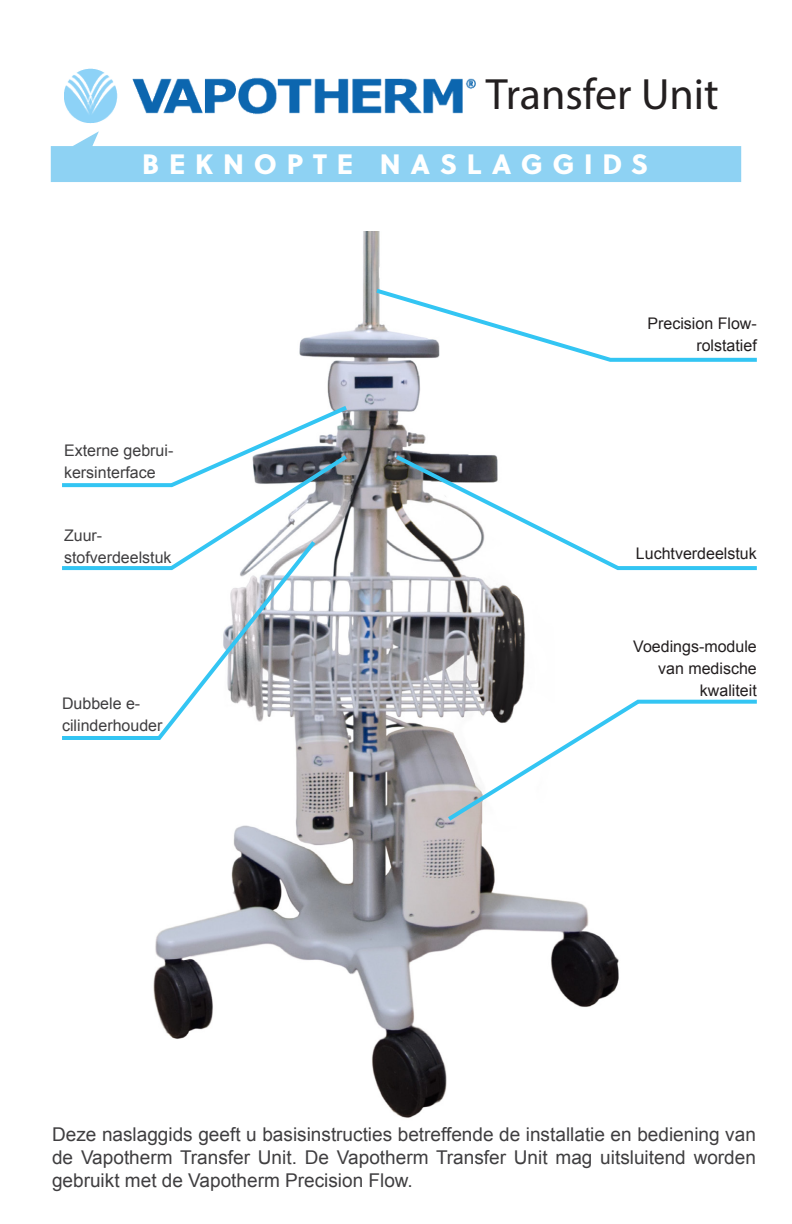
<style>
.page{position:relative;width:792px;height:1224px;background:#fff}
.page>*{position:absolute;margin:0;border:0;box-sizing:border-box;transform-origin:0 0}
.t1{font:44px "Myriad Pro";color:#231f20}
.t2{font:28px "Soleil Xb";letter-spacing:.35em;color:#fff}
.t3{font:19px/22.8px "Arial";color:#3f3e40;text-align:justify}
.t4{font:16px/22px "Arial";color:#231f20;text-align:right}
.t5{font:16px/22px "Arial";color:#3f3e40}
</style>
<div class="page">
<img style="left:153px;top:232px;width:466px;height:886px">
<svg style="left:372px;top:286px;width:385px;height:78px"></svg>
<svg style="left:392px;top:452px;width:365px;height:120px"></svg>
<svg style="left:444px;top:698px;width:313px;height:126px"></svg>
<svg style="left:62px;top:572px;width:257px;height:170px"></svg>
<svg style="left:62px;top:402px;width:289px;height:170px"></svg>
<img style="left:64px;top:69px;width:411px;height:54px">
<svg style="left:51px;top:131px;width:690px;height:51px"></svg>
<p class="t1" style="left:486px;top:67px;width:234px">Transfer Unit</p>
<p class="t2" style="left:142px;top:142px;width:508px">BEKNOPTE NASLAGGIDS</p>
<p class="t5" style="left:64px;top:440px;width:111px">Externe gebrui&shy;kersinterface</p>
<p class="t5" style="left:64px;top:525px;width:109px">Zuur&shy;stofverdeelstuk</p>
<p class="t5" style="left:62px;top:693px;width:102px">Dubbele e&shy;cilinderhouder</p>
<p class="t4" style="left:647px;top:313px;width:111px">Precision Flow&shy;rolstatief</p>
<p class="t4" style="left:636px;top:542px;width:122px">Luchtverdeelstuk</p>
<p class="t4" style="left:633px;top:636px;width:125px">Voedings-module van medische kwaliteit</p>
<p class="t3" style="left:52px;top:1123px;width:705px">Deze naslaggids geeft u basisinstructies betreffende de installatie en bediening van de Vapotherm Transfer Unit. De Vapotherm Transfer Unit mag uitsluitend worden gebruikt met de Vapotherm Precision Flow.</p>
</div>
